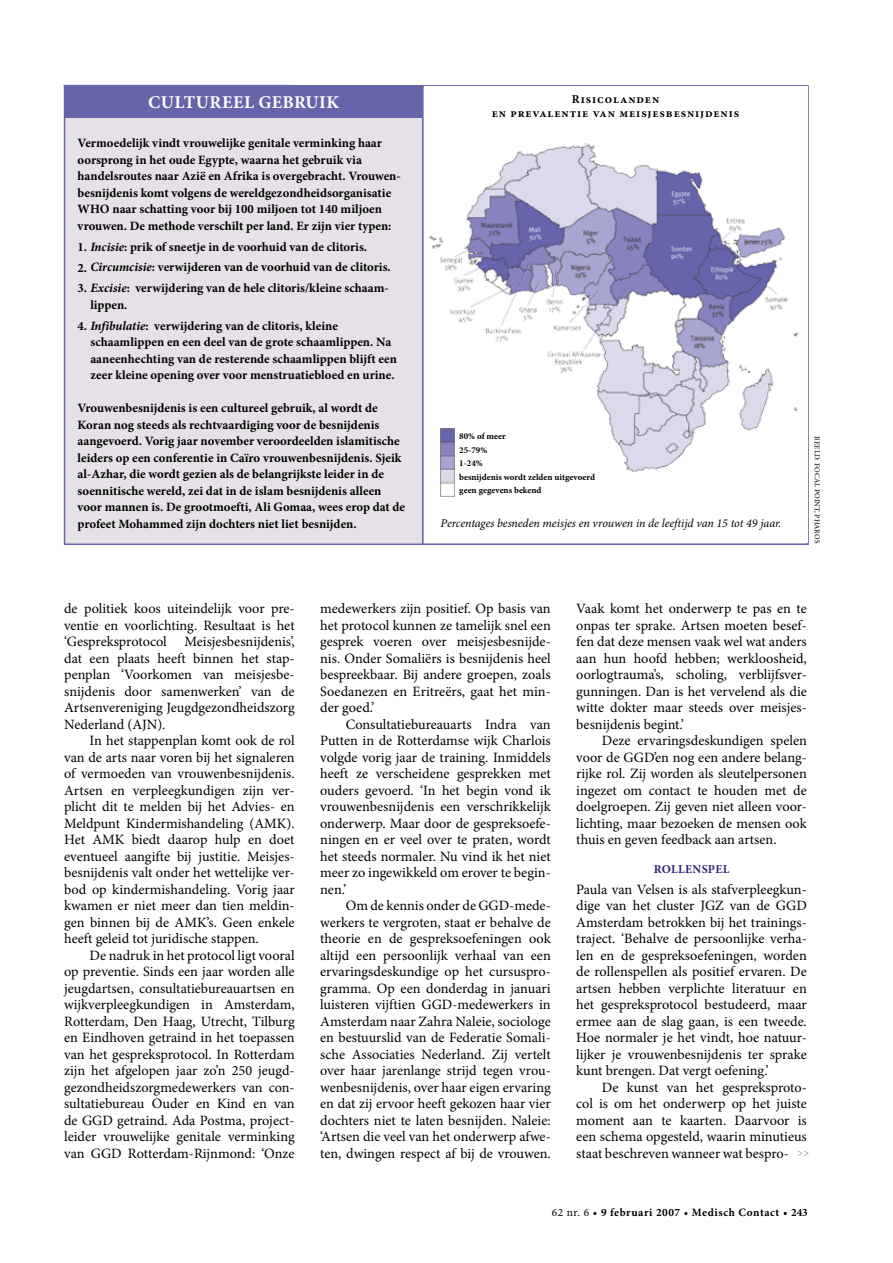
<style>
.page{position:relative;width:893px;height:1263px;background:#fff}
.page>*{position:absolute;margin:0;border:0;box-sizing:border-box;transform-origin:0 0}
.t1{font:700 18px "Minion Pro";letter-spacing:.035em;color:#fff}
.t2{font:14.25px/16.5px "Minion Pro";letter-spacing:-.005em;color:#000;text-align:justify}
.t3{font:700 12.75px/16.5px "Minion Pro";color:#000}
.t4{font:italic 12px "Minion Pro";letter-spacing:-.005em;color:#000}
.t5{font:700 12px/14.4px "Minion Pro";letter-spacing:.075em;color:#000;text-align:center}
.t6{font:700 12px "Minion Pro";color:#2f2274}
.t7{font:700 11.25px "Minion Pro";letter-spacing:.045em;color:#000}
.t8{font:700 9px/13.5px "Minion Pro";color:#000}
.t9{font:7.5px "Minion Pro";letter-spacing:.01em;color:#000}
.s1{font-style:italic}
.s2{font-weight:400}
</style>
<div class="page">
<div style="left:65px;top:86px;width:743px;height:458px;background:#e6e1e7"></div>
<div style="left:424px;top:86px;width:384px;height:457px;background:#fff"></div>
<img style="left:429px;top:143px;width:370px;height:334px">
<div style="left:65px;top:85px;width:358px;height:33px;background:#6665ac"></div>
<img style="left:440px;top:428px;width:14px;height:68px">
<hr style="left:422px;top:86px;width:1px;height:459px;background:#6665ac">
<p class="t1" style="left:148px;top:90px;width:192px">Cultureel gebruik</p>
<p class="t3" style="left:78px;top:135px;width:325px">Vermoedelijk vindt vrouwelijke genitale verminking haar oor-sprong in het oude Egypte, waarna het gebruik via handels-routes naar Azië en Afrika is overgebracht. Vrouwen&shy;besnijdenis komt volgens de wereld-gezond-heidsorganisatie WHO naar schatting voor bij 100 miljoen tot 140 miljoen vrouwen. De methode verschilt per land. Er zijn vier typen:</p>
<p class="t3" style="left:78px;top:238px;width:291px">1. <span class="s1">Incisie</span>: prik of sneetje in de voorhuid van de clitoris.</p>
<p class="t3" style="left:78px;top:259px;width:315px">2. <span class="s1">Circumcisie</span>: verwijderen van de voorhuid van de clitoris.</p>
<p class="t3" style="left:90px;top:280px;width:300px;text-indent:-13px">3. <span class="s1">Excisie</span>: verwijdering van de hele clitoris/kleine schaam&shy;lippen.</p>
<p class="t3" style="left:90px;top:317px;width:308px;text-indent:-13px">4. <span class="s1">Infibulatie</span>: verwijdering van de clitoris, kleine schaamlippen en een deel van de grote schaamlippen. Na aaneenhechting van de resterende schaamlippen blijft een zeer kleine opening over voor menstruatiebloed en urine.</p>
<p class="t3" style="left:78px;top:399px;width:329px">Vrouwenbesnijdenis is een cultureel gebruik, al wordt de Koran nog steeds als rechtvaardiging voor de besnijdenis aangevoerd. Vorig jaar november veroordeelden islamitische leiders op een conferentie in Caïro vrouwenbesnijdenis. Sjeik al-Azhar, die wordt gezien als de belangrijkste leider in de soennitische wereld, zei dat in de islam besnijdenis alleen voor mannen is. De grootmoefti, Ali Gomaa, wees erop dat de profeet Mohammed zijn dochters niet liet besnijden.</p>
<p class="t5" style="left:492px;top:92px;width:249px">Risicolanden<br>en prevalentie van meisjesbesnijdenis</p>
<p class="t8" style="left:459px;top:429px;width:137px">80% of meer<br>25-79%<br>1-24%<br>besnijdenis wordt zelden uitgevoerd geen gegevens bekend</p>
<p class="t4" style="left:441px;top:515px;width:342px">Percentages besneden meisjes en vrouwen in de leeftijd van 15 tot 49 jaar.</p>
<p class="t9" style="left:822px;top:436px;width:108px;rotate:90deg">Beeld: focal point, pharos</p>
<p class="t2" style="left:64px;top:600px;width:232px">de politiek koos uiteindelijk voor pre&shy;ventie en voorlichting. Resultaat is het ‘Gespreksprotocol Meisjesbesnijdenis’, dat een plaats heeft binnen het stap&shy;penplan ‘Voorkomen van meisjesbe&shy;snijdenis door samenwerken’ van de Artsen-vereniging Jeugdgezondheidszorg Nederland (AJN).</p>
<p class="t2" style="left:64px;top:732px;width:232px;text-indent:26px">In het stappenplan komt ook de rol van de arts naar voren bij het signaleren of vermoeden van vrouwenbesnijdenis.<br>Artsen en verpleegkundigen zijn ver&shy;plicht dit te melden bij het Advies- en Meldpunt Kindermishandeling (AMK).<br>Het AMK biedt daarop hulp en doet eventueel aangifte bij justitie. Meisjes&shy;besnijdenis valt onder het wettelijke ver&shy;bod op kindermishandeling. Vorig jaar kwamen er niet meer dan tien meldin&shy;gen binnen bij de AMK’s. Geen enkele heeft geleid tot juridische stappen.</p>
<p class="t2" style="left:64px;top:947px;width:232px;text-indent:26px">De nadruk in het protocol ligt vooral op preventie. Sinds een jaar worden alle jeugdartsen, consultatiebureauartsen en wijkverpleegkundigen in Amsterdam, Rotterdam, Den Haag, Utrecht, Tilburg en Eindhoven getraind in het toepassen van het gespreksprotocol. In Rotterdam zijn het afgelopen jaar zo’n 250 jeugd&shy;gezondheidszorgmedewerkers van con&shy;sultatiebureau Ouder en Kind en van de GGD getraind. Ada Postma, project&shy;leider vrouwelijke genitale verminking van GGD Rotterdam-Rijnmond: ‘Onze</p>
<p class="t2" style="left:320px;top:600px;width:232px">medewerkers zijn positief. Op basis van het protocol kunnen ze tamelijk snel een gesprek voeren over meisjesbesnijde&shy;nis. Onder Somaliërs is besnijdenis heel bespreekbaar. Bij andere groepen, zoals Soedanezen en Eritreërs, gaat het min&shy;der goed.’</p>
<p class="t2" style="left:320px;top:716px;width:232px;text-indent:26px">Consultatiebureauarts Indra van Putten in de Rotterdamse wijk Charlois volgde vorig jaar de training. Inmiddels heeft ze verscheidene gesprekken met ouders gevoerd. ‘In het begin vond ik vrouwenbesnijdenis een verschrikkelijk onderwerp. Maar door de gespreksoefe&shy;ningen en er veel over te praten, wordt het steeds normaler. Nu vind ik het niet meer zo ingewikkeld om erover te begin&shy;nen.’</p>
<p class="t2" style="left:320px;top:897px;width:232px;text-indent:26px">Om de kennis onder de GGD-mede&shy;werkers te vergroten, staat er behalve de theorie en de gespreksoefeningen ook altijd een persoonlijk verhaal van een ervaringsdeskundige op het cursuspro&shy;gramma. Op een donderdag in januari luisteren vijftien GGD-medewerkers in Amsterdam naar Zahra Naleie, sociologe en bestuurslid van de Federatie Somali&shy;sche Associaties Nederland. Zij vertelt over haar jarenlange strijd tegen vrou&shy;wenbesnijdenis, over haar eigen ervaring en dat zij ervoor heeft gekozen haar vier dochters niet te laten besnijden. Naleie: ‘Artsen die veel van het onderwerp afwe&shy;ten, dwingen respect af bij de vrouwen.</p>
<p class="t2" style="left:576px;top:600px;width:232px">Vaak komt het onderwerp te pas en te onpas ter sprake. Artsen moeten besef&shy;fen dat deze mensen vaak wel wat anders aan hun hoofd hebben; werkloosheid, oorlogtrauma’s, scholing, verblijfsver&shy;gunningen. Dan is het vervelend als die witte dokter maar steeds over meisjes&shy;besnijdenis begint.’</p>
<p class="t2" style="left:576px;top:732px;width:232px;text-indent:26px">Deze ervaringsdeskundigen spelen voor de GGD’en nog een andere belang&shy;rijke rol. Zij worden als sleutelpersonen ingezet om contact te houden met de doelgroepen. Zij geven niet alleen voor&shy;lichting, maar bezoeken de mensen ook thuis en geven feedback aan artsen.</p>
<p class="t6" style="left:654px;top:860px;width:77px">Rollenspel</p>
<p class="t2" style="left:576px;top:881px;width:232px">Paula van Velsen is als stafverpleegkun&shy;dige van het cluster JGZ van de GGD Amsterdam betrokken bij het trainings&shy;traject. ‘Behalve de persoonlijke verha&shy;len en de gespreksoefeningen, worden de rollenspellen als positief ervaren. De artsen hebben verplichte literatuur en het gespreksprotocol bestudeerd, maar ermee aan de slag gaan, is een tweede.<br>Hoe normaler je het vindt, hoe natuur&shy;lijker je vrouwenbesnijdenis ter sprake kunt brengen. Dat vergt oefening.’</p>
<p class="t2" style="left:576px;top:1079px;width:232px;text-indent:26px">De kunst van het gespreksproto&shy;col is om het onderwerp op het juiste moment aan te kaarten. Daarvoor is een schema opgesteld, waarin minutieus staat beschreven wanneer wat bespro-</p>
<p class="t7" style="left:552px;top:1204px;width:258px"><span class="s2">62 nr. 6</span> • 9 februari 2007 • Medisch Contact • 243</p>
</div>
